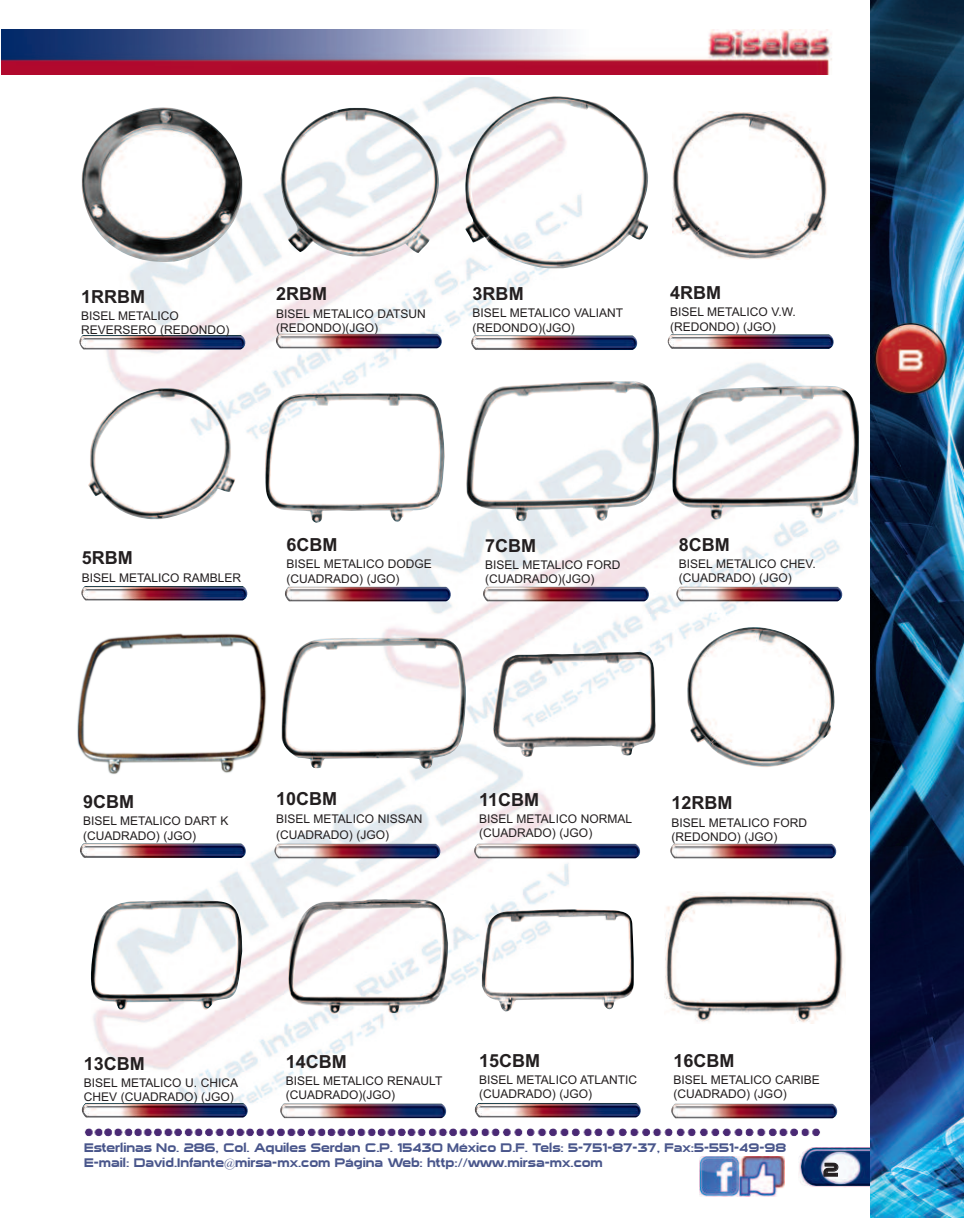
<style>
.page{position:relative;width:964px;height:1219px;background:#fff}
.page>*{position:absolute;margin:0;border:0;box-sizing:border-box;transform-origin:0 0}
.t1{font:700 18px "Arial";color:#231f20}
.t2{font:18px "Sui Generis";color:#231f20}
.t3{font:12px/14.4px "Arial";color:#231f20}
.t4{font:12px/15.6px "Sui Generis";color:#49568b}
.s1{font-family:"Times New Roman"}
</style>
<div class="page">
<img style="left:365px;top:363px;width:478px;height:371px">
<img style="left:85px;top:744px;width:486px;height:375px">
<img style="left:89px;top:77px;width:494px;height:377px">
<img style="left:82px;top:108px;width:160px;height:153px;border-radius:70px">
<img style="left:465px;top:95px;width:183px;height:173px">
<img style="left:280px;top:108px;width:159px;height:149px">
<img style="left:672px;top:112px;width:155px;height:147px">
<img style="left:264px;top:393px;width:181px;height:130px">
<img style="left:466px;top:381px;width:193px;height:141px">
<img style="left:77px;top:633px;width:192px;height:143px">
<img style="left:687px;top:627px;width:147px;height:140px">
<img style="left:91px;top:900px;width:151px;height:110px">
<img style="left:288px;top:898px;width:160px;height:116px">
<img style="left:482px;top:909px;width:151px;height:103px">
<img style="left:664px;top:892px;width:179px;height:131px">
<img style="left:281px;top:637px;width:185px;height:132px">
<img style="left:492px;top:651px;width:163px;height:106px">
<img style="left:672px;top:386px;width:187px;height:134px">
<img style="left:88px;top:388px;width:147px;height:131px">
<div style="left:1px;top:29px;width:877px;height:47px;background:#b1092d"></div>
<img style="left:1px;top:29px;width:869px;height:45px">
<img style="left:799px;top:1147px;width:71px;height:40px">
<img style="left:84px;top:1128px;width:736px;height:9px">
<img style="left:285px;top:587px;width:166px;height:14px">
<img style="left:79px;top:335px;width:167px;height:14px">
<img style="left:482px;top:587px;width:167px;height:14px">
<img style="left:275px;top:334px;width:167px;height:14px">
<img style="left:675px;top:587px;width:167px;height:14px">
<img style="left:470px;top:335px;width:167px;height:15px">
<img style="left:80px;top:843px;width:166px;height:15px">
<img style="left:667px;top:334px;width:167px;height:15px">
<img style="left:474px;top:1102px;width:167px;height:15px">
<img style="left:274px;top:843px;width:167px;height:15px">
<img style="left:671px;top:1103px;width:166px;height:15px">
<img style="left:473px;top:843px;width:167px;height:15px">
<img style="left:81px;top:1102px;width:167px;height:15px">
<img style="left:670px;top:843px;width:166px;height:15px">
<img style="left:279px;top:1103px;width:167px;height:14px">
<img style="left:81px;top:586px;width:167px;height:14px">
<img style="left:870px;top:0;width:93px;height:1217px">
<svg style="left:701px;top:1156px;width:84px;height:41px"></svg>
<img style="left:699px;top:1156px;width:84px;height:40px">
<h1 class="t1" style="left:81px;top:286px;width:65px">1RRBM</h1>
<p class="t3" style="left:81px;top:308px;width:150px">BISEL METALICO<br>REVERSERO (REDONDO)</p>
<h1 class="t1" style="left:276px;top:283px;width:52px">2RBM</h1>
<p class="t3" style="left:276px;top:306px;width:151px">BISEL METALICO DATSUN (REDONDO)(JGO)</p>
<h1 class="t1" style="left:472px;top:283px;width:52px">3RBM</h1>
<p class="t3" style="left:472px;top:306px;width:152px">BISEL METALICO VALIANT (REDONDO)(JGO)</p>
<h1 class="t1" style="left:670px;top:282px;width:52px">4RBM</h1>
<p class="t3" style="left:670px;top:305px;width:127px">BISEL METALICO V.W. (REDONDO) (JGO)</p>
<h1 class="t1" style="left:82px;top:547px;width:52px">5RBM</h1>
<p class="t3" style="left:82px;top:570px;width:161px">BISEL METALICO RAMBLER</p>
<h1 class="t1" style="left:286px;top:534px;width:52px">6CBM</h1>
<p class="t3" style="left:286px;top:557px;width:147px">BISEL METALICO DODGE (CUADRADO) (JGO)</p>
<h1 class="t1" style="left:485px;top:535px;width:52px">7CBM</h1>
<p class="t3" style="left:485px;top:557px;width:137px">BISEL METALICO FORD (CUADRADO)(JGO)</p>
<h1 class="t1" style="left:678px;top:534px;width:52px">8CBM</h1>
<p class="t3" style="left:678px;top:556px;width:138px">BISEL METALICO CHEV. (CUADRADO) (JGO)</p>
<h1 class="t1" style="left:83px;top:791px;width:52px">9CBM</h1>
<p class="t3" style="left:83px;top:814px;width:147px">BISEL METALICO DART K (CUADRADO) (JGO)</p>
<h1 class="t1" style="left:276px;top:788px;width:63px">10CBM</h1>
<p class="t3" style="left:276px;top:810px;width:148px;line-height:16px">BISEL METALICO NISSAN (CUADRADO) (JGO)</p>
<h1 class="t1" style="left:479px;top:789px;width:62px">11CBM</h1>
<p class="t3" style="left:479px;top:811px;width:154px">BISEL METALICO NORMAL (CUADRADO) (JGO)</p>
<h1 class="t1" style="left:671px;top:792px;width:63px">12RBM</h1>
<p class="t3" style="left:671px;top:815px;width:137px">BISEL METALICO FORD (REDONDO) (JGO)</p>
<h1 class="t1" style="left:84px;top:1052px;width:63px">13CBM</h1>
<p class="t3" style="left:84px;top:1075px;width:156px">BISEL METALICO U. CHICA<br>CHEV (CUADRADO) (JGO)</p>
<h1 class="t1" style="left:286px;top:1050px;width:63px">14CBM</h1>
<p class="t3" style="left:286px;top:1073px;width:158px">BISEL METALICO RENAULT (CUADRADO)(JGO)</p>
<h1 class="t1" style="left:479px;top:1049px;width:63px">15CBM</h1>
<p class="t3" style="left:479px;top:1072px;width:159px">BISEL METALICO ATLANTIC (CUADRADO) (JGO)</p>
<h1 class="t1" style="left:673px;top:1049px;width:63px">16CBM</h1>
<p class="t3" style="left:673px;top:1072px;width:148px">BISEL METALICO CARIBE (CUADRADO) (JGO)</p>
<p class="t4" style="left:84px;top:1139px;width:703px">Esterlinas No. 286, Col. Aquiles Serdan C.P. 15430 México D.F. Tels: 5-751-87-37, Fax:5-551-49-98<br>E-mail: David.Infante<span class="s1">@</span>mirsa-mx.com Página Web: http://www.mirsa-mx.com</p>
<h1 class="t2" style="left:823px;top:1160px;width:17px">2</h1>
</div>
